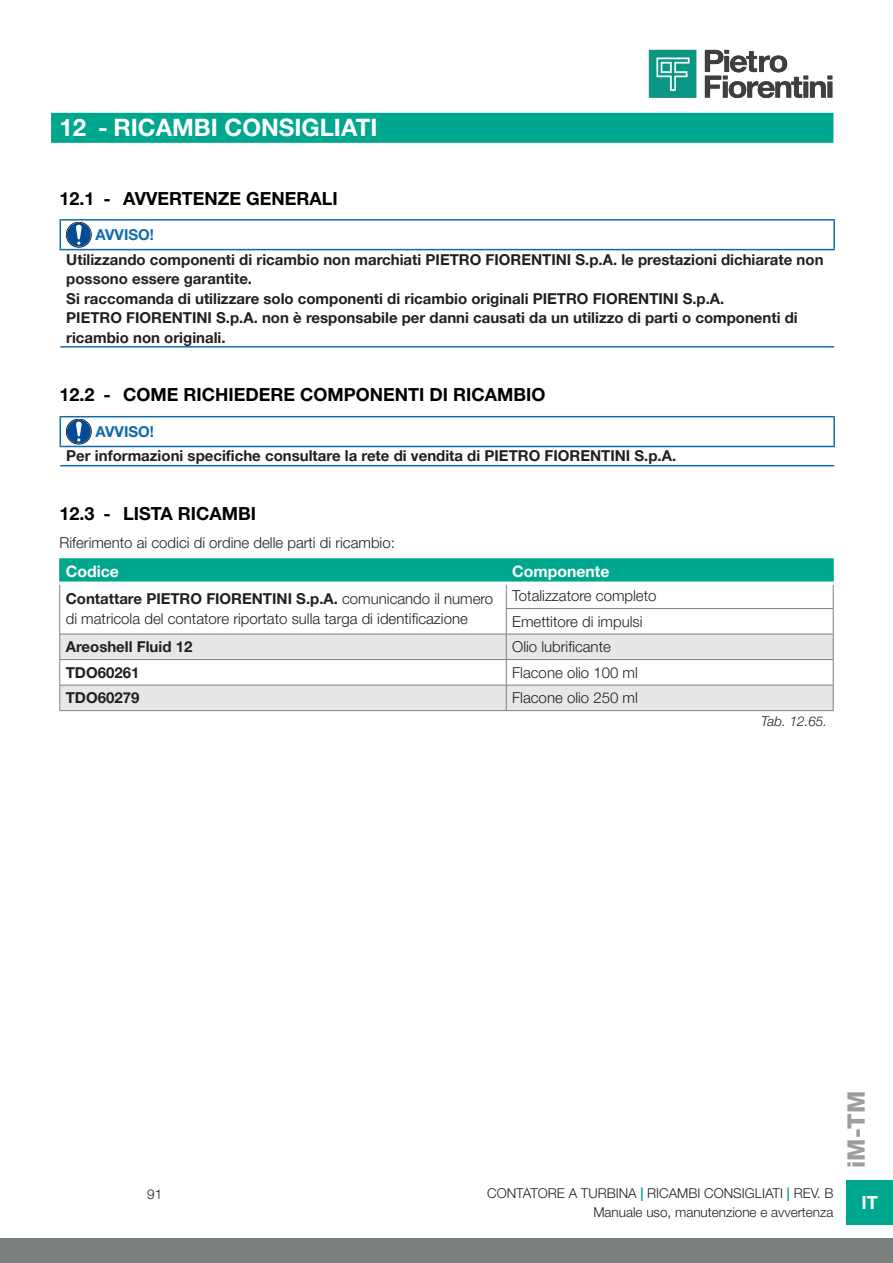
<style>
.page{position:relative;width:893px;height:1263px;background:#fff}
.page>*{position:absolute;margin:0;border:0;box-sizing:border-box;transform-origin:0 0}
.t1{font:700 24px "Helvetica Neue LT Pro";color:#fff}
.t2{font:800 24px "Helvetica Neue LT Pro";color:#9b9d9e}
.t3{font:700 18px "Helvetica Neue LT Pro";color:#000}
.t4{font:700 18px "Helvetica Neue LT Pro";color:#fff}
.Helvetica_Neue_LT_Pro_75_Bold_10_5_Sx_Bi{font:700 15.75px "Helvetica Neue LT Pro";color:#fff}
.Helvetica_Neue_LT_Pro_75_Bold_10_5_Centr{font:700 15.75px "Helvetica Neue LT Pro";color:#fff}
.Helvetica_Neue_LT_Pro_75_Bold_10_Sx_Nero{font:700 15px/19.5px "Helvetica Neue LT Pro";color:#231f20}
.Corpo_Testo_Helvetica_Neue_LT_Pro_45_Lig{font:300 15px/19.5px "Helvetica Neue LT Pro";color:#231f20}
.Corpo_Testo_Helvetica_Neue_LT_Pro_45_Lig-2{font:700 15px "Helvetica Neue LT Pro";color:#231f20}
.Helvetica_Neue_LT_Pro_75_Bold_10_Sx_AVVI{font:700 15px "Helvetica Neue LT Pro";color:#106bac}
.t5{font:300 13.5px "Helvetica Neue LT Pro";color:#231f20}
.t6{font:italic 300 13.5px "Helvetica Neue LT Pro";color:#231f20}
.s1{font-weight:700}
.s2{font-weight:700;color:#00a78f}
</style>
<div class="page">
<img style="left:648px;top:49px;width:185px;height:49px">
<div style="left:0;top:1238px;width:893px;height:25px;background:#7c7f80"></div>
<div style="left:846px;top:1180px;width:47px;height:45px;background:#00a78f"></div>
<div style="left:51px;top:113px;width:782px;height:30px;background:#00a78f"></div>
<hr style="left:60px;top:346px;width:774px;height:2px;background:#106bac">
<hr style="left:60px;top:219px;width:775px;height:2px;background:#106bac">
<svg style="left:60px;top:221px;width:1px;height:28px"></svg>
<hr style="left:833px;top:221px;width:2px;height:28px;background:#106bac">
<hr style="left:60px;top:249px;width:775px;height:1px;background:#106bac">
<svg style="left:66px;top:222px;width:25px;height:25px"></svg>
<div style="left:66px;top:222px;width:25px;height:25px;border:1px solid #231f20;border-radius:50%"></div>
<div style="left:67px;top:223px;width:24px;height:24px;background:#004c97;border-radius:50%"></div>
<svg style="left:76px;top:225px;width:6px;height:20px"></svg>
<hr style="left:60px;top:465px;width:774px;height:1px;background:#106bac">
<hr style="left:60px;top:416px;width:775px;height:1px;background:#106bac">
<svg style="left:60px;top:417px;width:1px;height:29px"></svg>
<hr style="left:833px;top:417px;width:2px;height:29px;background:#106bac">
<hr style="left:60px;top:446px;width:775px;height:1px;background:#106bac">
<svg style="left:66px;top:419px;width:25px;height:25px"></svg>
<div style="left:66px;top:419px;width:25px;height:25px;border:1px solid #231f20;border-radius:50%"></div>
<div style="left:67px;top:420px;width:24px;height:23px;background:#004c97;border-radius:50%"></div>
<svg style="left:76px;top:422px;width:6px;height:20px"></svg>
<hr style="left:60px;top:558px;width:446px;height:1px;background:#00a78f">
<hr style="left:506px;top:558px;width:327px;height:1px;background:#00a78f">
<svg style="left:59px;top:559px;width:775px;height:151px"></svg>
<hr style="left:60px;top:581px;width:446px;height:3px;background:#fff">
<hr style="left:506px;top:581px;width:327px;height:3px;background:#fff">
<hr style="left:60px;top:634px;width:446px;height:1px;background:#7c7f80">
<hr style="left:60px;top:659px;width:446px;height:1px;background:#7c7f80">
<hr style="left:60px;top:685px;width:446px;height:1px;background:#7c7f80">
<hr style="left:60px;top:710px;width:446px;height:1px;background:#7c7f80">
<hr style="left:506px;top:608px;width:327px;height:1px;background:#7c7f80">
<hr style="left:506px;top:634px;width:327px;height:1px;background:#7c7f80">
<hr style="left:506px;top:659px;width:327px;height:1px;background:#7c7f80">
<hr style="left:506px;top:685px;width:327px;height:1px;background:#7c7f80">
<hr style="left:506px;top:710px;width:327px;height:1px;background:#7c7f80">
<p class="t1" style="left:60px;top:113px;width:319px">12 - RICAMBI CONSIGLIATI</p>
<p class="t3" style="left:60px;top:187px;width:280px">12.1 - AVVERTENZE GENERALI</p>
<p class="Helvetica_Neue_LT_Pro_75_Bold_10_Sx_AVVI" style="left:96px;top:225px;width:60px">AVVISO!</p>
<p class="Helvetica_Neue_LT_Pro_75_Bold_10_Sx_Nero" style="left:66px;top:249px;width:759px">Utilizzando componenti di ricambio non marchiati PIETRO FIORENTINI S.p.A. le prestazioni dichiarate non possono essere garantite.</p>
<p class="Helvetica_Neue_LT_Pro_75_Bold_10_Sx_Nero" style="left:66px;top:288px;width:660px">Si raccomanda di utilizzare solo componenti di ricambio originali PIETRO FIORENTINI S.p.A.</p>
<p class="Helvetica_Neue_LT_Pro_75_Bold_10_Sx_Nero" style="left:66px;top:308px;width:733px">PIETRO FIORENTINI S.p.A. non è responsabile per danni causati da un utilizzo di parti o componenti di ricambio non originali.</p>
<p class="t3" style="left:60px;top:384px;width:488px">12.2 - COME RICHIEDERE COMPONENTI DI RICAMBIO</p>
<p class="Helvetica_Neue_LT_Pro_75_Bold_10_Sx_AVVI" style="left:96px;top:422px;width:60px">AVVISO!</p>
<p class="Helvetica_Neue_LT_Pro_75_Bold_10_Sx_Nero" style="left:66px;top:446px;width:611px">Per informazioni specifiche consultare la rete di vendita di PIETRO FIORENTINI S.p.A.</p>
<p class="t3" style="left:60px;top:503px;width:198px">12.3 - LISTA RICAMBI</p>
<p class="Corpo_Testo_Helvetica_Neue_LT_Pro_45_Lig" style="left:60px;top:533px;width:337px">Riferimento ai codici di ordine delle parti di ricambio:</p>
<p class="Helvetica_Neue_LT_Pro_75_Bold_10_5_Centr" style="left:66px;top:561px;width:55px">Codice</p>
<p class="Helvetica_Neue_LT_Pro_75_Bold_10_5_Sx_Bi" style="left:512px;top:561px;width:99px">Componente</p>
<p class="Corpo_Testo_Helvetica_Neue_LT_Pro_45_Lig" style="left:66px;top:589px;width:429px"><span class="s1">Contattare PIETRO FIORENTINI S.p.A.</span> comunicando il numero di matricola del contatore riportato sulla targa di identificazione</p>
<p class="Corpo_Testo_Helvetica_Neue_LT_Pro_45_Lig" style="left:512px;top:586px;width:146px">Totalizzatore completo</p>
<p class="Corpo_Testo_Helvetica_Neue_LT_Pro_45_Lig" style="left:512px;top:611px;width:132px">Emettitore di impulsi</p>
<p class="Corpo_Testo_Helvetica_Neue_LT_Pro_45_Lig-2" style="left:66px;top:638px;width:128px">Areoshell Fluid 12</p>
<p class="Corpo_Testo_Helvetica_Neue_LT_Pro_45_Lig" style="left:512px;top:637px;width:100px">Olio lubrificante</p>
<p class="Corpo_Testo_Helvetica_Neue_LT_Pro_45_Lig-2" style="left:66px;top:663px;width:75px">TDO60261</p>
<p class="Corpo_Testo_Helvetica_Neue_LT_Pro_45_Lig" style="left:512px;top:662px;width:127px">Flacone olio 100 ml</p>
<p class="Corpo_Testo_Helvetica_Neue_LT_Pro_45_Lig-2" style="left:66px;top:689px;width:75px">TDO60279</p>
<p class="Corpo_Testo_Helvetica_Neue_LT_Pro_45_Lig" style="left:512px;top:688px;width:127px">Flacone olio 250 ml</p>
<p class="t6" style="left:761px;top:713px;width:68px">Tab. 12.65.</p>
<p class="t5" style="left:147px;top:1185px;width:17px">91</p>
<p class="t5" style="left:487px;top:1185px;width:348px">CONTATORE A TURBINA <span class="s2">|</span> RICAMBI CONSIGLIATI <span class="s2">|</span> REV. B</p>
<p class="t5" style="left:593px;top:1204px;width:242px">Manuale uso, manutenzione e avvertenza</p>
<h1 class="t2" style="left:842px;top:1168px;width:78px;rotate:-90deg">iM-TM</h1>
<p class="t4" style="left:861px;top:1191px;width:18px">IT</p>
</div>
